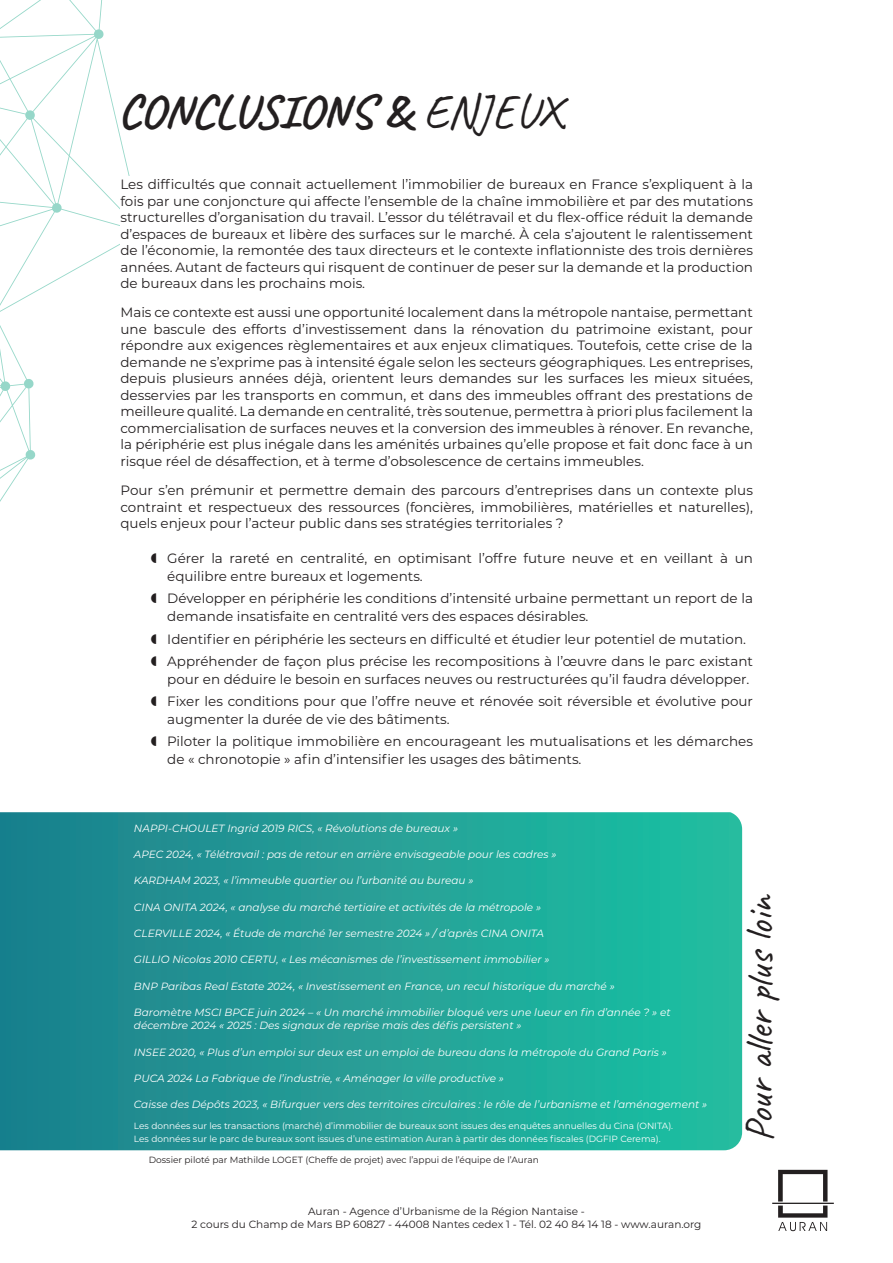
<style>
.page{position:relative;width:893px;height:1263px;background:#fff}
.page>*{position:absolute;margin:0;border:0;box-sizing:border-box;transform-origin:0 0}
.t1{font:700 47.25px "Caveat";color:#231f20}
.t2{font:40.35px "Caveat";color:#231f20}
.t3{font:13.5px/16.5px "Montserrat";color:#231f20}
.t4{font:italic 10.5px/13.5px "Montserrat";color:#fff}
.t5{font:10.5px/13.5px "Montserrat";color:#231f20;text-align:center}
.t6{font:9px/12.1px "Montserrat";color:#fff}
.t7{font:9px "Montserrat";color:#231f20}
.s1{font-weight:400}
</style>
<div class="page">
<svg style="left:0;top:0;width:130px;height:502px"></svg>
<hr style="left:772px;top:1203px;width:62px;height:1px;background:#231f20">
<svg style="left:778px;top:1170px;width:49px;height:61px"></svg>
<svg style="left:0;top:812px;width:742px;height:338px;background:#209f97"></svg>
<div style="left:120px;top:176px;width:633px;height:615px;background:#fff"></div>
<h1 class="t1" style="left:118px;top:82px;width:447px">CONCLUSIONS &amp; <span class="s1">ENJEUX</span></h1>
<p class="t3" style="left:120px;top:176px;width:634px;text-align:justify">Les difficultés que connait actuellement l’immobilier de bureaux en France s’expliquent à la fois par une conjoncture qui affecte l’ensemble de la chaîne immobilière et par des mutations structurelles d’organisation du travail. L’essor du télétravail et du flex-office réduit la demande d’espaces de bureaux et libère des surfaces sur le marché. À cela s’ajoutent le ralentissement de l’économie, la remontée des taux directeurs et le contexte inflationniste des trois dernières années. Autant de facteurs qui risquent de continuer de peser sur la demande et la production de bureaux dans les prochains mois.</p>
<p class="t3" style="left:120px;top:304px;width:634px;text-align:justify">Mais ce contexte est aussi une opportunité localement dans la métropole nantaise, permettant une bascule des efforts d’investissement dans la rénovation du patrimoine existant, pour répondre aux exigences règlementaires et aux enjeux climatiques. Toutefois, cette crise de la demande ne s’exprime pas à intensité égale selon les secteurs géographiques. Les entreprises, depuis plusieurs années déjà, orientent leurs demandes sur les surfaces les mieux situées, desservies par les transports en commun, et dans des immeubles offrant des prestations de meilleure qualité. La demande en centralité, très soutenue, permettra à priori plus facilement la commercialisation de surfaces neuves et la conversion des immeubles à rénover. En revanche, la périphérie est plus inégale dans les aménités urbaines qu’elle propose et fait donc face à un risque réel de désaffection, et à terme d’obsolescence de certains immeubles.</p>
<p class="t3" style="left:120px;top:482px;width:634px;text-align:justify">Pour s’en prémunir et permettre demain des parcours d’entreprises dans un contexte plus contraint et respectueux des ressources (foncières, immobilières, matérielles et naturelles), quels enjeux pour l’acteur public dans ses stratégies territoriales ?</p>
<p class="t3" style="left:167px;top:549px;width:587px;line-height:18px">Gérer la rareté en centralité, en optimisant l’offre future neuve et en veillant à un équilibre entre bureaux et logements.</p>
<p class="t3" style="left:167px;top:589px;width:587px;line-height:18px">Développer en périphérie les conditions d’intensité urbaine permettant un report de la demande insatisfaite en centralité vers des espaces désirables.</p>
<p class="t3" style="left:167px;top:627px;width:587px;line-height:22.2px">Identifier en périphérie les secteurs en difficulté et étudier leur potentiel de mutation.<br>Appréhender de façon plus précise les recompositions à l’œuvre dans le parc existant</p>
<p class="t3" style="left:167px;top:667px;width:587px;line-height:22.2px">pour en déduire le besoin en surfaces neuves ou restructurées qu’il faudra développer.<br>Fixer les conditions pour que l’offre neuve et rénovée soit réversible et évolutive pour</p>
<p class="t3" style="left:167px;top:708px;width:587px;line-height:22.2px">augmenter la durée de vie des bâtiments.<br>Piloter la politique immobilière en encourageant les mutualisations et les démarches</p>
<p class="t3" style="left:167px;top:751px;width:416px">de « chronotopie » afin d’intensifier les usages des bâtiments.</p>
<p class="t4" style="left:134px;top:821px;width:326px">NAPPI-CHOULET Ingrid 2019 RICS, « Révolutions de bureaux »</p>
<p class="t4" style="left:134px;top:847px;width:424px">APEC 2024, « Télétravail : pas de retour en arrière envisageable pour les cadres »</p>
<p class="t4" style="left:134px;top:874px;width:341px">KARDHAM 2023, « l’immeuble quartier ou l’urbanité au bureau »</p>
<p class="t4" style="left:134px;top:900px;width:409px">CINA ONITA 2024, « analyse du marché tertiaire et activités de la métropole »</p>
<p class="t4" style="left:134px;top:926px;width:412px">CLERVILLE 2024, « Étude de marché 1er semestre 2024 » / d’après CINA ONITA</p>
<p class="t4" style="left:134px;top:952px;width:417px">GILLIO Nicolas 2010 CERTU, « Les mécanismes de l’investissement immobilier »</p>
<p class="t4" style="left:134px;top:979px;width:482px">BNP Paribas Real Estate 2024, « Investissement en France, un recul historique du marché »</p>
<p class="t4" style="left:134px;top:1005px;width:538px">Baromètre MSCI BPCE juin 2024 – « Un marché immobilier bloqué vers une lueur en fin d’année ? » et décembre 2024 « 2025 : Des signaux de reprise mais des défis persistent »</p>
<p class="t4" style="left:134px;top:1045px;width:534px">INSEE 2020, « Plus d’un emploi sur deux est un emploi de bureau dans la métropole du Grand Paris »</p>
<p class="t4" style="left:134px;top:1071px;width:371px">PUCA 2024 La Fabrique de l’industrie, « Aménager la ville productive »</p>
<p class="t4" style="left:134px;top:1097px;width:575px">Caisse des Dépôts 2023, « Bifurquer vers des territoires circulaires : le rôle de l’urbanisme et l’aménagement »</p>
<p class="t6" style="left:134px;top:1120px;width:541px">Les données sur les transactions (marché) d’immobilier de bureaux sont issues des enquêtes annuelles du Cina (ONITA).<br>Les données sur le parc de bureaux sont issues d’une estimation Auran à partir des données fiscales (DGFIP Cerema).</p>
<p class="t7" style="left:149px;top:1154px;width:391px">Dossier piloté par Mathilde LOGET (Cheffe de projet) avec l’appui de l’équipe de l’Auran</p>
<p class="t5" style="left:192px;top:1204px;width:511px">Auran - Agence d’Urbanisme de la Région Nantaise -<br>2 cours du Champ de Mars BP 60827 - 44008 Nantes cedex 1 - Tél. 02 40 84 14 18 - www.auran.org</p>
<h2 class="t2" style="left:734px;top:1141px;width:249px;rotate:-90deg">Pour aller plus loin</h2>
</div>
